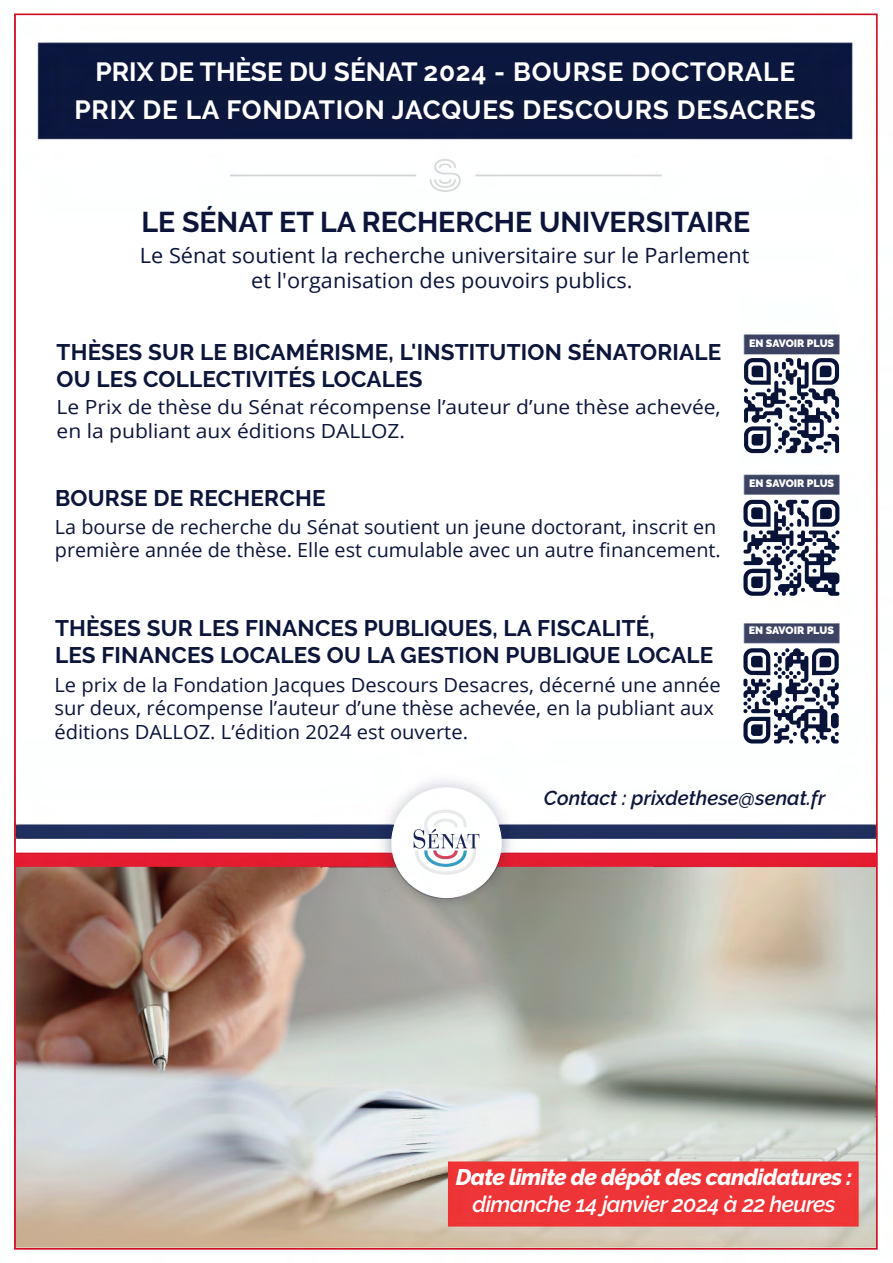
<style>
.page{position:relative;width:893px;height:1263px;background:#fff}
.page>*{position:absolute;margin:0;border:0;box-sizing:border-box;transform-origin:0 0}
.t1{font:700 28.5px "Raleway";color:#0c1439}
.t2{font:700 26.25px/37.5px "Raleway";letter-spacing:.03em;color:#fff;text-align:center}
.t3{font:700 22.5px/27px "Raleway";letter-spacing:.01em;color:#0c153a}
.t4{font:italic 800 22.5px "Raleway";letter-spacing:-.025em;color:#fff}
.t5{font:italic 600 22.5px "Raleway";letter-spacing:-.025em;color:#fff}
.t6{font:21px/25.2px "Open Sans";color:#0c153a;text-align:center}
.t7{font:italic 600 20.1px "Raleway";color:#0c153a}
.t8{font:19.5px/23.4px "Open Sans";color:#0c153a}
.t9{font:19.5px/23.4px "Open Sans";color:#0c153a;scale:1.08 1}
.t10{font:900 10.65px "Raleway";color:#fff}
</style>
<div class="page">
<img style="left:14px;top:13px;width:864px;height:1237px">
<h2 class="t2" style="left:75px;top:53px;width:743px">PRIX DE THÈSE DU SÉNAT 2024 - BOURSE DOCTORALE<br>PRIX DE LA FONDATION JACQUES DESCOURS DESACRES</h2>
<h1 class="t1" style="left:141px;top:206px;width:610px">LE SÉNAT ET LA RECHERCHE UNIVERSITAIRE</h1>
<p class="t6" style="left:140px;top:242px;width:611px">Le Sénat soutient la recherche universitaire sur le Parlement et l'organisation des pouvoirs publics.</p>
<p class="t3" style="left:57px;top:338px;width:666px">THÈSES SUR LE BICAMÉRISME, L'INSTITUTION SÉNATORIALE<br>OU LES COLLECTIVITÉS LOCALES</p>
<p class="t9" style="left:57px;top:395px;width:616px">Le Prix de thèse du Sénat récompense l’auteur d’une thèse achevée, en la publiant aux éditions DALLOZ.</p>
<p class="t3" style="left:55px;top:484px;width:272px">BOURSE DE RECHERCHE</p>
<p class="t8" style="left:55px;top:515px;width:667px">La bourse de recherche du Sénat soutient un jeune doctorant, inscrit en première année de thèse. Elle est cumulable avec un autre financement.</p>
<p class="t3" style="left:55px;top:615px;width:660px">THÈSES SUR LES FINANCES PUBLIQUES, LA FISCALITÉ,<br>LES FINANCES LOCALES OU LA GESTION PUBLIQUE LOCALE</p>
<p class="t8" style="left:54px;top:672px;width:668px">Le prix de la Fondation Jacques Descours Desacres, décerné une année sur deux, récompense l’auteur d’une thèse achevée, en la publiant aux éditions DALLOZ. L’édition 2024 est ouverte.</p>
<p class="t10" style="left:749px;top:337px;width:87px">EN SAVOIR PLUS</p>
<p class="t10" style="left:749px;top:477px;width:87px">EN SAVOIR PLUS</p>
<p class="t10" style="left:749px;top:624px;width:87px">EN SAVOIR PLUS</p>
<p class="t7" style="left:544px;top:787px;width:283px">Contact : prixdethese@senat.fr</p>
<p class="t4" style="left:456px;top:1164px;width:398px">Date limite de dépôt des candidatures :</p>
<p class="t5" style="left:472px;top:1191px;width:365px">dimanche 14 janvier 2024 à 22 heures</p>
</div>
